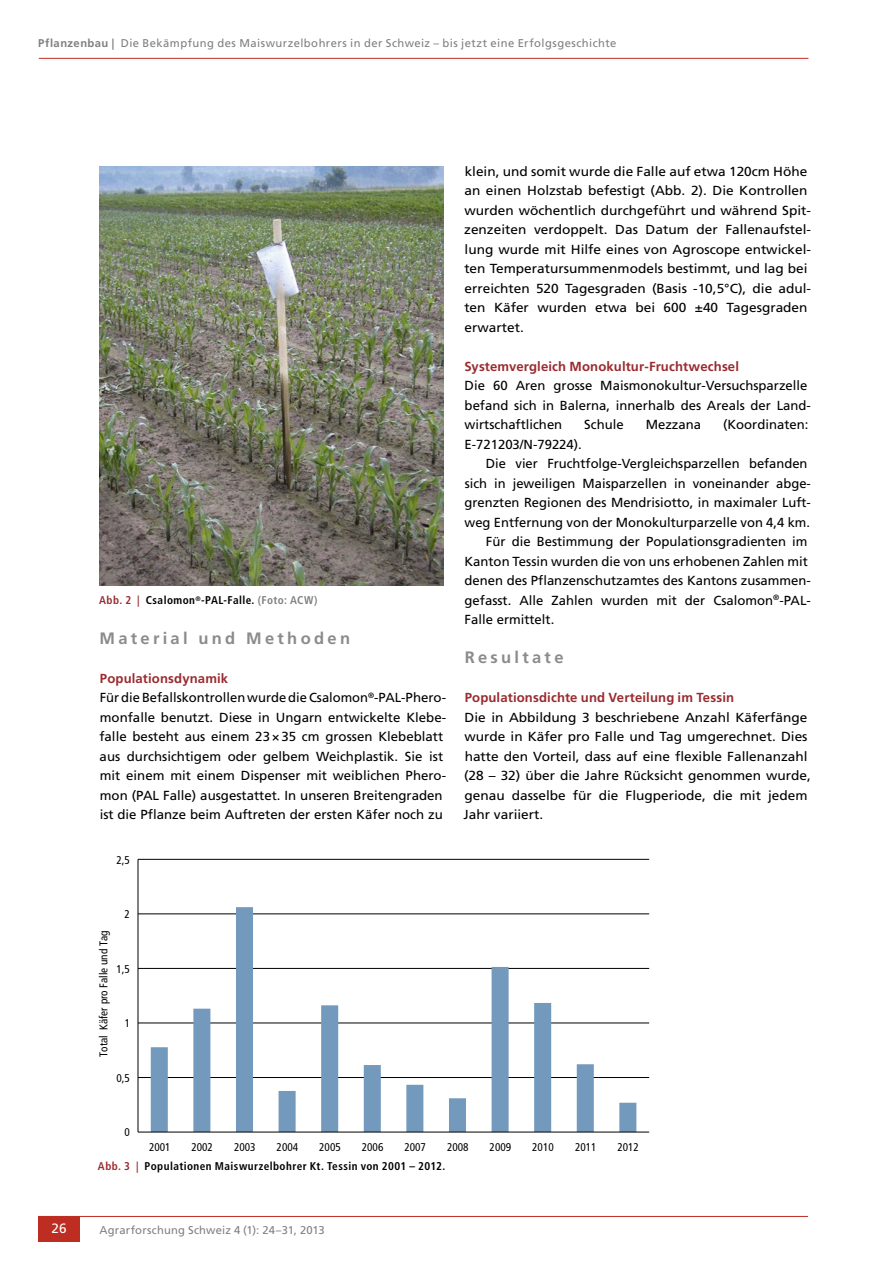
<style>
.page{position:relative;width:893px;height:1263px;background:#fff}
.page>*{position:absolute;margin:0;border:0;box-sizing:border-box;transform-origin:0 0}
.t1{font:700 16.5px "Frutiger LT Std";letter-spacing:.2em;color:#8b8b8b}
.t2{font:13.5px "Frutiger LT Std";color:#fff}
.t3{font:13.2px/19.5px "Frutiger LT Std";color:#000}
.t4{font:13.2px/19.5px "Frutiger LT Std";color:#000;scale:1.04 1}
.t5{font:700 13.2px "Frutiger LT Std";letter-spacing:.01em;color:#9a2b2f}
.t6{font:700 condensed 11.25px "Frutiger LT Std";letter-spacing:.04em;color:#000}
.t7{font:11.25px "Frutiger LT Std";letter-spacing:.04em;color:#808080}
.t8{font:condensed 11.25px "Frutiger LT Std";color:#000}
.t9{font:11.25px "Frutiger LT Std";letter-spacing:.015em;color:#808080}
.s1{font-weight:700}
.s2{color:#9a2b2f}
.s3{color:#808080}
.s4{font-weight:700;color:#9a2b2f}
</style>
<div class="page">
<hr style="left:39px;top:58px;width:769px;height:1px;background:#bd2d21">
<hr style="left:38px;top:1216px;width:770px;height:1px;background:#bd2d21">
<div style="left:38px;top:1216px;width:42px;height:26px;background:#bd2d21"></div>
<img style="left:99px;top:166px;width:344px;height:419px">
<hr style="left:138px;top:1077px;width:511px;height:1px;background:#000">
<hr style="left:138px;top:1022px;width:511px;height:1px;background:#000">
<hr style="left:138px;top:968px;width:511px;height:1px;background:#000">
<hr style="left:138px;top:913px;width:511px;height:1px;background:#000">
<hr style="left:138px;top:859px;width:511px;height:1px;background:#000">
<svg style="left:151px;top:907px;width:485px;height:225px"></svg>
<hr style="left:138px;top:859px;width:1px;height:273px;background:#000">
<hr style="left:138px;top:1132px;width:511px;height:1px;background:#000">
<p class="t7" style="left:38px;top:36px;width:580px"><span class="s1">Pflanzenbau |</span> Die Bekämpfung des Maiswurzelbohrers in der Schweiz – bis jetzt eine Erfolgsgeschichte</p>
<p class="t6" style="left:99px;top:594px;width:220px"><span class="s2">Abb. 2 |</span> Csalomon<sup>®</sup>-PAL-Falle. <span class="s3">(Foto: ACW)</span></p>
<p class="t1" style="left:100px;top:628px;width:252px">Material und Methoden</p>
<p class="t3" style="left:99px;top:668px;width:348px"><span class="s4">Populationsdynamik<br></span>Für die Befallskontrollen wurde die Csalomon<sup>®</sup>-PAL-Phero&shy;monfalle benutzt. Diese in Ungarn entwickelte Klebe&shy;falle besteht aus einem 23×35 cm grossen Klebeblatt aus durchsichtigem oder gelbem Weichplastik. Sie ist mit einem mit einem Dispenser mit weiblichen Phero&shy;mon (PAL Falle) ausgestattet. In unseren Breitengraden ist die Pflanze beim Auftreten der ersten Käfer noch zu</p>
<p class="t8" style="left:116px;top:853px;width:15px">2,5</p>
<p class="t8" style="left:124px;top:908px;width:7px">2</p>
<p class="t8" style="left:97px;top:1056px;width:128px;rotate:-90deg">Total Käfer pro Falle und Tag</p>
<p class="t8" style="left:116px;top:962px;width:15px">1,5</p>
<p class="t8" style="left:125px;top:1017px;width:7px">1</p>
<p class="t8" style="left:116px;top:1071px;width:15px">0,5</p>
<p class="t8" style="left:124px;top:1126px;width:7px">0</p>
<p class="t4" style="left:464px;top:161px;width:335px">klein, und somit wurde die Falle auf etwa 120cm Höhe an einen Holzstab befestigt (Abb. 2). Die Kontrollen wurden wöchentlich durchgeführt und während Spit&shy;zenzeiten verdoppelt. Das Datum der Fallenaufstel&shy;lung wurde mit Hilfe eines von Agroscope entwickel&shy;ten Temperatursummenmodels bestimmt, und lag bei erreichten 520 Tagesgraden (Basis -10,5°C), die adul&shy;ten Käfer wurden etwa bei 600 ±40 Tagesgraden erwartet.</p>
<p class="t5" style="left:464px;top:358px;width:276px">Systemvergleich Monokultur-Fruchtwechsel</p>
<p class="t3" style="left:465px;top:376px;width:348px">Die 60 Aren grosse Maismonokultur-Versuchsparzelle befand sich in Balerna, innerhalb des Areals der Land&shy;wirtschaftlichen</p>
<p class="t3" style="left:584px;top:415px;width:41px">Schule</p>
<p class="t3" style="left:646px;top:415px;width:57px">Mezzana</p>
<p class="t3" style="left:723px;top:415px;width:87px">(Koordinaten:</p>
<p class="t3" style="left:464px;top:434px;width:119px">E-721203/N-79224).</p>
<p class="t3" style="left:486px;top:454px;width:323px">Die vier Fruchtfolge-Vergleichsparzellen befanden</p>
<p class="t3" style="left:465px;top:473px;width:348px">sich in jeweiligen Maisparzellen in voneinander abge-</p>
<p class="t3" style="left:465px;top:493px;width:348px">grenzten Regionen des Mendrisiotto, in maximaler Luft-</p>
<p class="t3" style="left:465px;top:512px;width:347px">weg Entfernung von der Monokulturparzelle von 4,4 km.</p>
<p class="t3" style="left:486px;top:532px;width:323px">Für die Bestimmung der Populationsgradienten im</p>
<p class="t3" style="left:464px;top:551px;width:345px">Kanton Tessin wurden die von uns erhobenen Zahlen mit</p>
<p class="t3" style="left:465px;top:571px;width:348px">denen des Pflanzenschutzamtes des Kantons zusammen-</p>
<p class="t3" style="left:465px;top:590px;width:348px">gefasst. Alle Zahlen wurden mit der Csalomon<sup>®</sup>-PAL-</p>
<p class="t3" style="left:465px;top:610px;width:91px">Falle ermittelt.</p>
<p class="t1" style="left:465px;top:648px;width:100px">Resultate</p>
<p class="t5" style="left:465px;top:690px;width:271px">Populationsdichte und Verteilung im Tessin</p>
<p class="t4" style="left:464px;top:707px;width:335px">Die in Abbildung 3 beschriebene Anzahl Käferfänge wurde in Käfer pro Falle und Tag umgerechnet. Dies hatte den Vorteil, dass auf eine flexible Fallenanzahl (28 – 32) über die Jahre Rücksicht genommen wurde, genau dasselbe für die Flugperiode, die mit jedem Jahr variiert.</p>
<p class="t8" style="left:149px;top:1140px;width:23px">2001</p>
<p class="t8" style="left:191px;top:1140px;width:23px">2002</p>
<p class="t8" style="left:234px;top:1140px;width:23px">2003</p>
<p class="t8" style="left:277px;top:1140px;width:23px">2004</p>
<p class="t8" style="left:319px;top:1140px;width:23px">2005</p>
<p class="t8" style="left:362px;top:1140px;width:23px">2006</p>
<p class="t8" style="left:404px;top:1140px;width:23px">2007</p>
<p class="t8" style="left:447px;top:1140px;width:23px">2008</p>
<p class="t8" style="left:490px;top:1140px;width:23px">2009</p>
<p class="t8" style="left:532px;top:1140px;width:23px">2010</p>
<p class="t8" style="left:575px;top:1140px;width:23px">2011</p>
<p class="t8" style="left:617px;top:1140px;width:23px">2012</p>
<p class="t6" style="left:98px;top:1160px;width:349px"><span class="s2">Abb. 3 |</span> Populationen Maiswurzelbohrer Kt. Tessin von 2001 – 2012.</p>
<p class="t2" style="left:51px;top:1221px;width:17px">26</p>
<p class="t9" style="left:99px;top:1223px;width:227px">Agrarforschung Schweiz 4 (1): 24–31, 2013</p>
</div>
